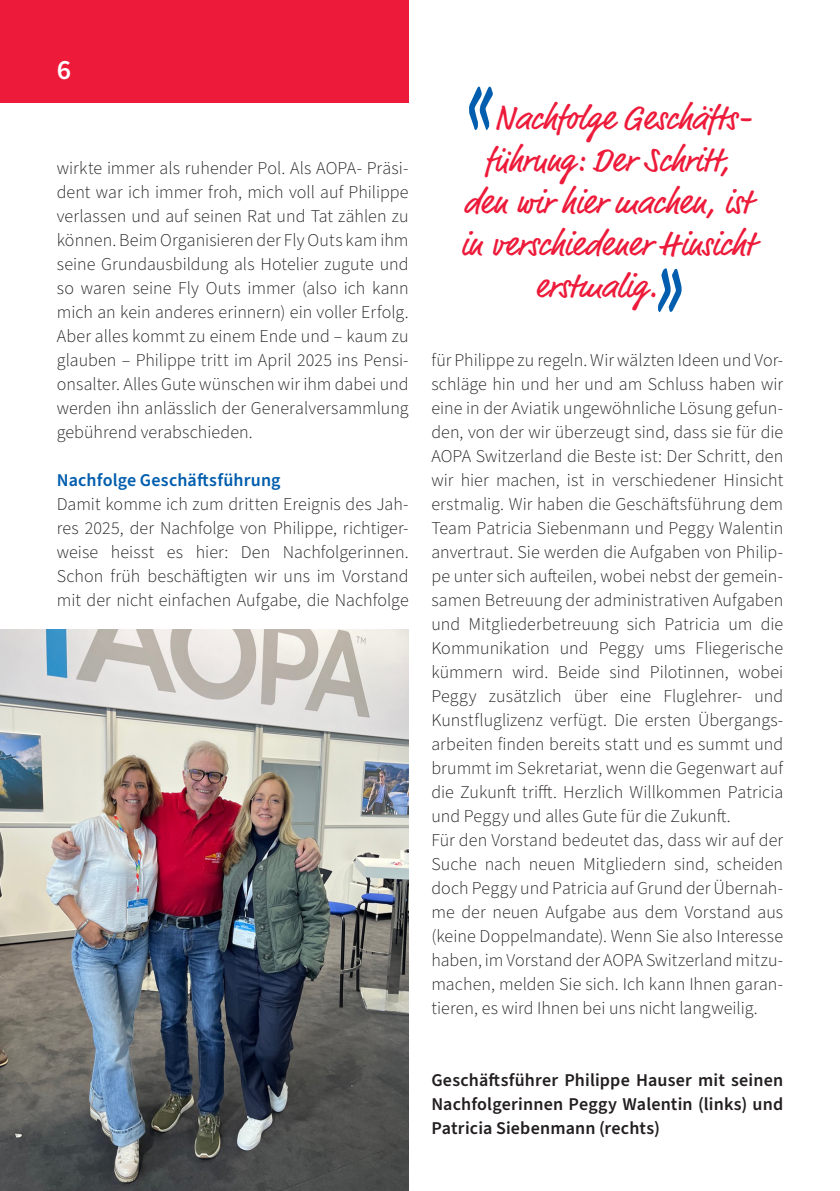
<style>
.page{position:relative;width:840px;height:1191px;background:#fff}
.page>*{position:absolute;margin:0;border:0;box-sizing:border-box;transform-origin:0 0}
.t1{font:136px "Market Pro";color:#015dad;scale:.5 1}
.t2{font:34px "Market Pro";letter-spacing:.005em;color:#ed1a3a}
.t3{font:600 28px "Source Sans Pro";color:#fff}
.t4{font:300 18px/24px "Source Sans Pro";letter-spacing:.005em;color:#231f20;text-align:justify}
.t5{font:600 18px/24px "Source Sans Pro";letter-spacing:.01em;color:#231f20;text-align:justify}
.t6{font:600 18px "Source Sans Pro";letter-spacing:.01em;color:#015dad}
</style>
<div class="page">
<div style="left:0;top:0;width:408px;height:102px;background:#ed1a3a"></div>
<img style="left:0;top:630px;width:408px;height:561px">
<h3 class="t3" style="left:57px;top:51px;width:16px">6</h3>
<p class="t4" style="left:57px;top:156px;width:353px">wirkte immer als ruhender Pol. Als AOPA- Präsi&shy;dent war ich immer froh, mich voll auf Philippe verlassen und auf seinen Rat und Tat zählen zu können. Beim Organisieren der Fly Outs kam ihm seine Grundausbildung als Hotelier zugute und so waren seine Fly Outs immer (also ich kann mich an kein anderes erinnern) ein voller Erfolg.<br>Aber alles kommt zu einem Ende und – kaum zu glauben – Philippe tritt im April 2025 ins Pensi&shy;onsalter. Alles Gute wünschen wir ihm dabei und werden ihn anlässlich der Generalversammlung gebührend verabschieden.</p>
<p class="t6" style="left:57px;top:467px;width:225px">Nachfolge Geschäftsführung</p>
<p class="t4" style="left:57px;top:492px;width:353px">Damit komme ich zum dritten Ereignis des Jah&shy;res 2025, der Nachfolge von Philippe, richtiger&shy;weise heisst es hier: Den Nachfolgerinnen.<br>Schon früh beschäftigten wir uns im Vorstand mit der nicht einfachen Aufgabe, die Nachfolge</p>
<h1 class="t1" style="left:462px;top:16px;width:57px">«</h1>
<h2 class="t2" style="left:494px;top:95px;width:259px">Nachfolge Geschäfts-</h2>
<h2 class="t2" style="left:484px;top:137px;width:247px">führung: Der Schritt,</h2>
<h2 class="t2" style="left:463px;top:179px;width:288px">den wir hier machen, ist</h2>
<h2 class="t2" style="left:460px;top:221px;width:295px">in verschiedener Hinsicht</h2>
<h2 class="t2" style="left:534px;top:263px;width:124px">erstmalig.</h2>
<h1 class="t1" style="left:651px;top:198px;width:57px">»</h1>
<p class="t4" style="left:431px;top:348px;width:353px;text-align:left">für Philippe zu regeln. Wir wälzten Ideen und Vor&shy;schläge hin und her und am Schluss haben wir eine in der Aviatik ungewöhnliche Lösung gefun&shy;den, von der wir überzeugt sind, dass sie für die AOPA Switzerland die Beste ist: Der Schritt, den wir hier machen, ist in verschiedener Hinsicht erstmalig. Wir haben die Geschäftsführung dem Team Patricia Siebenmann und Peggy Walentin anvertraut. Sie werden die Aufgaben von Philip&shy;pe unter sich aufteilen, wobei nebst der gemein&shy;samen Betreuung der administrativen Aufgaben und Mitgliederbetreuung sich Patricia um die Kommunikation und Peggy ums Fliegerische kümmern wird. Beide sind Pilotinnen, wobei Peggy zusätzlich über eine Fluglehrer- und Kunstfluglizenz verfügt. Die ersten Übergangs&shy;arbeiten finden bereits statt und es summt und brummt im Sekretariat, wenn die Gegenwart auf die Zukunft trifft. Herzlich Willkommen Patricia und Peggy und alles Gute für die Zukunft.<br>Für den Vorstand bedeutet das, dass wir auf der Suche nach neuen Mitgliedern sind, scheiden doch Peggy und Patricia auf Grund der Übernah&shy;me der neuen Aufgabe aus dem Vorstand aus (keine Doppelmandate). Wenn Sie also Interesse haben, im Vorstand der AOPA Switzerland mitzu&shy;machen, melden Sie sich. Ich kann Ihnen garan&shy;tieren, es wird Ihnen bei uns nicht langweilig.</p>
<p class="t5" style="left:431px;top:1068px;width:353px">Geschäftsführer Philippe Hauser mit seinen Nachfolgerinnen Peggy Walentin (links) und Patricia Siebenmann (rechts)</p>
</div>
